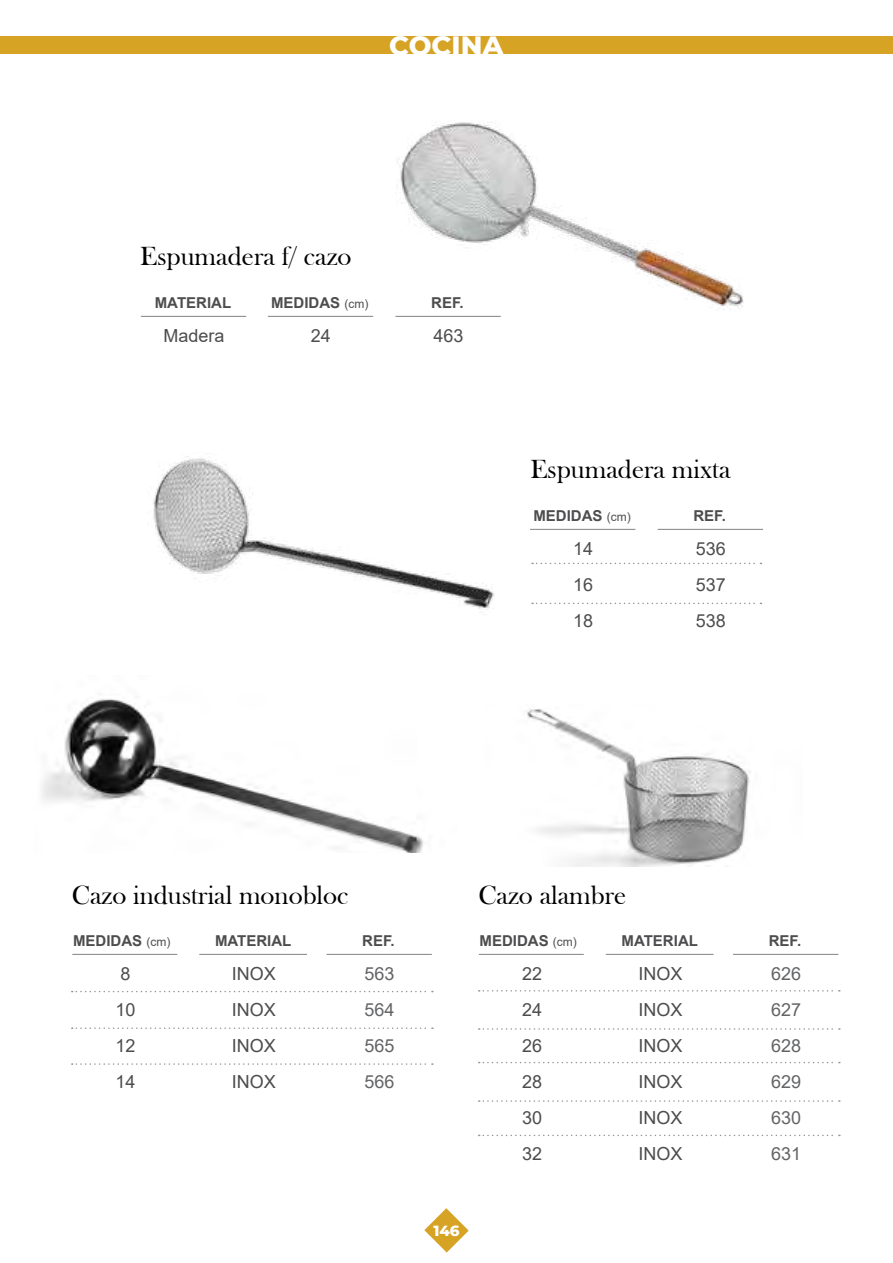
<style>
.page{position:relative;width:893px;height:1263px;background:#fff}
.page>*{position:absolute;margin:0;border:0;box-sizing:border-box;transform-origin:0 0}
.t1{font:27px "Bask Old Face";color:#000}
.t2{font:800 27px "Montserrat";color:#fff}
.t3{font:18px/36px "Arial";color:#4d4d4f;text-align:justify}
.t4{font:18px/36px "Arial";color:#636466;text-align:justify}
.t5{font:700 15px "Arial";color:#4d4d4f}
.t6{font:800 15px "Montserrat";color:#fff}
.s1{font-weight:400;font-size:12px}
</style>
<div class="page">
<div style="left:0;top:36px;width:893px;height:18px;background:#d6a324"></div>
<svg style="left:424px;top:1208px;width:45px;height:44px"></svg>
<img style="left:42px;top:699px;width:382px;height:153px">
<hr style="left:72px;top:954px;width:105px;height:1px;background:#808285">
<hr style="left:199px;top:954px;width:108px;height:1px;background:#808285">
<hr style="left:326px;top:954px;width:106px;height:1px;background:#808285">
<svg style="left:72px;top:991px;width:361px;height:1px"></svg>
<svg style="left:72px;top:1027px;width:361px;height:2px"></svg>
<svg style="left:72px;top:1063px;width:361px;height:2px"></svg>
<hr style="left:268px;top:316px;width:105px;height:1px;background:#808285">
<hr style="left:141px;top:316px;width:105px;height:1px;background:#808285">
<img style="left:395px;top:122px;width:349px;height:195px">
<hr style="left:479px;top:954px;width:105px;height:1px;background:#808285">
<hr style="left:606px;top:954px;width:107px;height:1px;background:#808285">
<hr style="left:733px;top:954px;width:105px;height:1px;background:#808285">
<img style="left:527px;top:709px;width:223px;height:157px">
<svg style="left:479px;top:990px;width:361px;height:1px"></svg>
<svg style="left:479px;top:1028px;width:361px;height:2px"></svg>
<svg style="left:479px;top:1062px;width:361px;height:1px"></svg>
<svg style="left:479px;top:1100px;width:361px;height:2px"></svg>
<svg style="left:479px;top:1135px;width:361px;height:1px"></svg>
<hr style="left:530px;top:529px;width:105px;height:1px;background:#808285">
<hr style="left:658px;top:529px;width:105px;height:1px;background:#808285">
<img style="left:153px;top:456px;width:342px;height:154px">
<svg style="left:532px;top:603px;width:229px;height:1px"></svg>
<svg style="left:532px;top:563px;width:229px;height:1px"></svg>
<h1 class="t2" style="left:389px;top:26px;width:116px">COCINA</h1>
<h1 class="t1" style="left:140px;top:241px;width:213px">Espumadera f/ cazo</h1>
<p class="t5" style="left:155px;top:292px;width:78px">MATERIAL</p>
<p class="t5" style="left:271px;top:292px;width:99px">MEDIDAS <span class="s1">(cm)</span></p>
<p class="t5" style="left:431px;top:292px;width:34px">REF.</p>
<p class="t3" style="left:163px;top:317px;width:63px">Madera</p>
<p class="t3" style="left:311px;top:317px;width:22px">24</p>
<p class="t3" style="left:433px;top:317px;width:32px">463</p>
<h1 class="t1" style="left:530px;top:454px;width:202px">Espumadera mixta</h1>
<p class="t5" style="left:533px;top:505px;width:99px">MEDIDAS <span class="s1">(cm)</span></p>
<p class="t5" style="left:693px;top:505px;width:34px">REF.</p>
<p class="t3" style="left:573px;top:530px;width:22px">14<br>16<br>18</p>
<p class="t3" style="left:696px;top:530px;width:32px">536<br>537<br>538</p>
<h1 class="t1" style="left:72px;top:880px;width:278px">Cazo industrial monobloc</h1>
<p class="t5" style="left:73px;top:930px;width:99px">MEDIDAS <span class="s1">(cm)</span></p>
<p class="t5" style="left:215px;top:930px;width:78px">MATERIAL</p>
<p class="t5" style="left:362px;top:930px;width:34px">REF.</p>
<p class="t3" style="left:232px;top:955px;width:46px">INOX INOX INOX INOX</p>
<p class="t4" style="left:364px;top:955px;width:32px">563<br>564<br>565<br>566</p>
<p class="t3" style="left:115px;top:955px;width:22px;text-align:left">8<br>10<br>12<br>14</p>
<h1 class="t1" style="left:478px;top:880px;width:149px">Cazo alambre</h1>
<p class="t5" style="left:479px;top:930px;width:99px">MEDIDAS <span class="s1">(cm)</span></p>
<p class="t5" style="left:622px;top:930px;width:78px">MATERIAL</p>
<p class="t5" style="left:769px;top:930px;width:34px">REF.</p>
<p class="t3" style="left:638px;top:955px;width:46px">INOX INOX INOX INOX INOX INOX</p>
<p class="t4" style="left:771px;top:955px;width:32px">626<br>627<br>628<br>629<br>630<br>631</p>
<p class="t3" style="left:522px;top:955px;width:22px">22<br>24<br>26<br>28<br>30<br>32</p>
<p class="t6" style="left:433px;top:1219px;width:28px">146</p>
</div>
